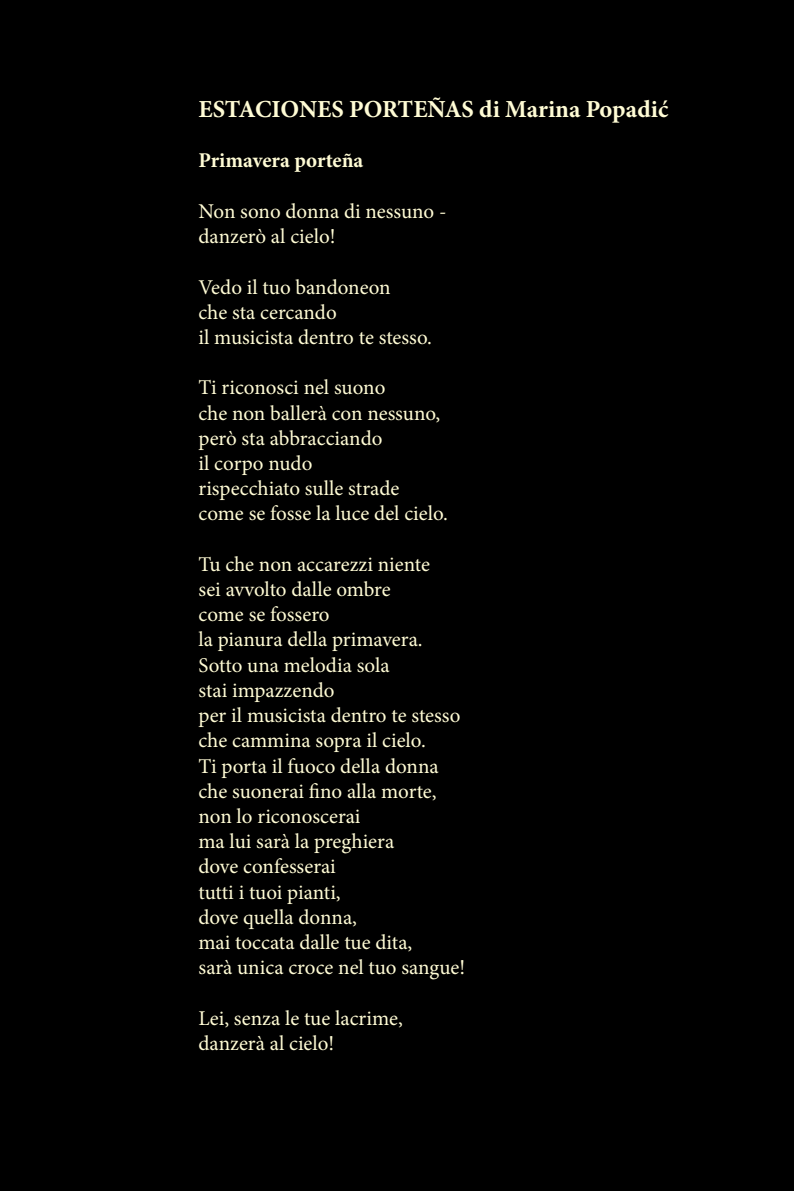
<style>
.page{position:relative;width:794px;height:1191px;background:#fff}
.page>*{position:absolute;margin:0;border:0;box-sizing:border-box;transform-origin:0 0}
.t1{font:700 24.5px "Minion Pro";color:#fffcd5}
.t2{font:21px/25.2px "Minion Pro";color:#fffcd5}
.t3{font:700 21px "Minion Pro";color:#fffcd5}
</style>
<div class="page">
<div style="left:0;top:0;width:793px;height:1191px;background:#000"></div>
<hr style="left:792px;top:0;width:2px;height:1191px;background:#000">
<p class="t1" style="left:198px;top:92px;width:471px">ESTACIONES PORTEÑAS di Marina Popadić</p>
<p class="t3" style="left:198px;top:146px;width:166px">Primavera porteña</p>
<p class="t2" style="left:198px;top:199px;width:249px">Non sono donna di nessuno - danzerò al cielo!</p>
<p class="t2" style="left:198px;top:274px;width:235px">Vedo il tuo bandoneon<br>che sta cercando<br>il musicista dentro te stesso.</p>
<p class="t2" style="left:198px;top:375px;width:251px">Ti riconosci nel suono<br>che non ballerà con nessuno, però sta abbracciando<br>il corpo nudo<br>rispecchiato sulle strade come se fosse la luce del cielo.</p>
<p class="t2" style="left:198px;top:551px;width:268px">Tu che non accarezzi niente<br>sei avvolto dalle ombre<br>come se fossero<br>la pianura della primavera.<br>Sotto una melodia sola<br>stai impazzendo<br>per il musicista dentro te stesso che cammina sopra il cielo.<br>Ti porta il fuoco della donna che suonerai fino alla morte, non lo riconoscerai<br>ma lui sarà la preghiera<br>dove confesserai<br>tutti i tuoi pianti,<br>dove quella donna,<br>mai toccata dalle tue dita,<br>sarà unica croce nel tuo sangue!</p>
<p class="t2" style="left:198px;top:1005px;width:206px">Lei, senza le tue lacrime, danzerà al cielo!</p>
</div>
